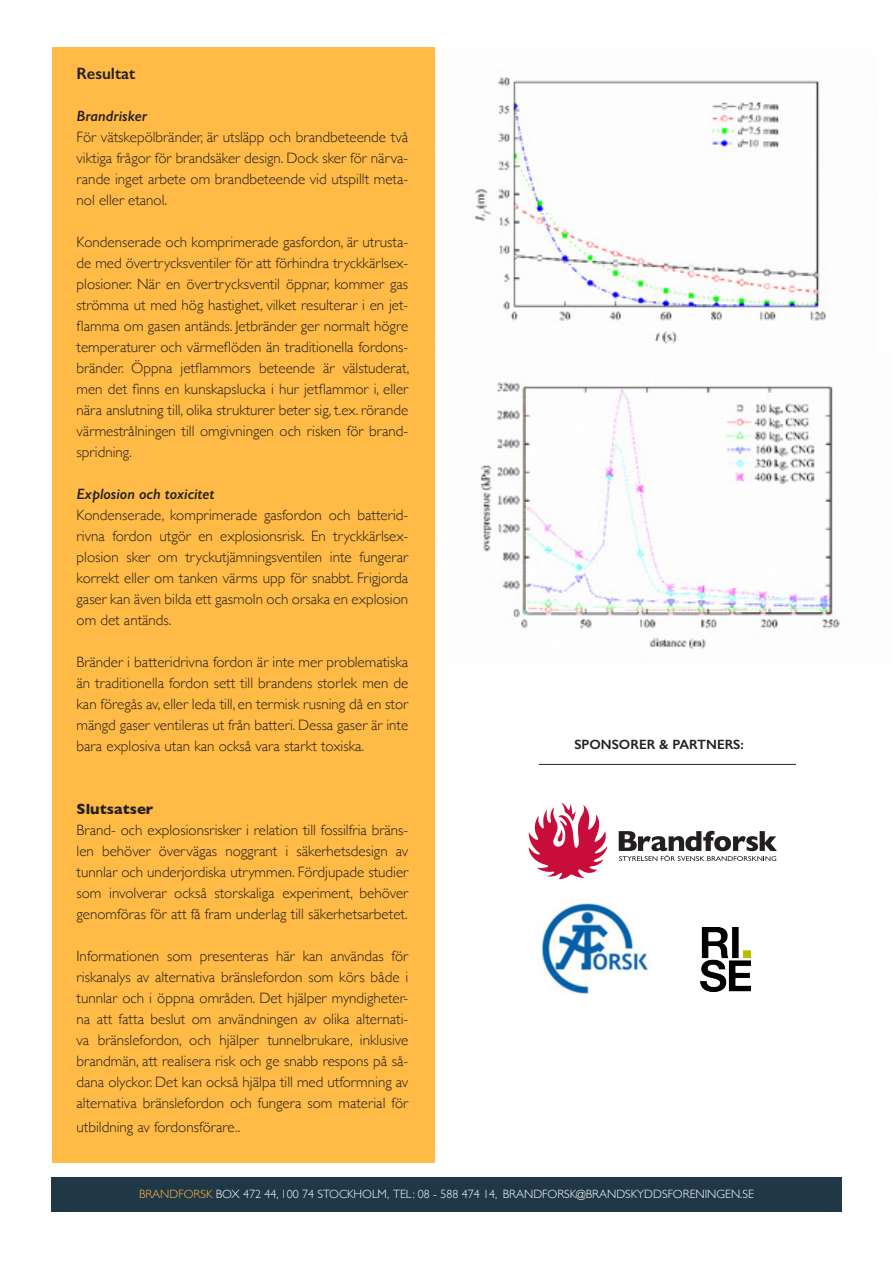
<style>
.page{position:relative;width:893px;height:1263px;background:#fff}
.page>*{position:absolute;margin:0;border:0;box-sizing:border-box;transform-origin:0 0}
.t1{font:600 16.5px "Gill Sans";color:#231f20}
.t2{font:300 15px/21px "Gill Sans";color:#231f20;text-align:justify}
.t3{font:italic 600 15px "Gill Sans";color:#231f20}
.t4{font:700 15px "Gill Sans";color:#231f20}
.t5{font:600 13.5px "Gill Sans";color:#231f20}
.t6{font:300 12px "Gill Sans";color:#fff}
.s1{color:#ffbb45}
</style>
<div class="page">
<div style="left:51px;top:1178px;width:791px;height:34px;background:#203746"></div>
<div style="left:52px;top:47px;width:383px;height:1115px;background:#ffbb45"></div>
<img style="left:481px;top:382px;width:359px;height:268px">
<img style="left:474px;top:77px;width:353px;height:267px">
<hr style="left:539px;top:764px;width:257px;height:1px;background:#231f20">
<img style="left:701px;top:927px;width:49px;height:64px">
<img style="left:541px;top:903px;width:109px;height:91px">
<svg style="left:529px;top:803px;width:78px;height:76px"></svg>
<svg style="left:619px;top:831px;width:158px;height:30px"></svg>
<p class="t1" style="left:77px;top:63px;width:60px">Resultat</p>
<p class="t3" style="left:77px;top:106px;width:72px">Brandrisker</p>
<p class="t2" style="left:77px;top:125px;width:333px">För vätskepölbränder, är utsläpp och brandbeteende två viktiga frågor för brandsäker design. Dock sker för närva&shy;rande inget arbete om brandbeteende vid utspillt meta&shy;nol eller etanol.</p>
<p class="t2" style="left:77px;top:230px;width:334px">Kondenserade och komprimerade gasfordon, är utrusta&shy;de med övertrycksventiler för att förhindra tryckkärlsex&shy;plosioner. När en övertrycksventil öppnar, kommer gas strömma ut med hög hastighet, vilket resulterar i en jet&shy;flamma om gasen antänds. Jetbränder ger normalt högre temperaturer och värmeflöden än traditionella fordons&shy;bränder. Öppna jetflammors beteende är välstuderat, men det finns en kunskapslucka i hur jetflammor i, eller nära anslutning till, olika strukturer beter sig, t.ex. rörande värmestrålningen till omgivningen och risken för brand&shy;spridning.</p>
<p class="t3" style="left:77px;top:484px;width:139px">Explosion och toxicitet</p>
<p class="t2" style="left:77px;top:503px;width:333px">Kondenserade, komprimerade gasfordon och batterid&shy;rivna fordon utgör en explosionsrisk. En tryckkärlsex&shy;plosion sker om tryckutjämningsventilen inte fungerar korrekt eller om tanken värms upp för snabbt. Frigjorda gaser kan även bilda ett gasmoln och orsaka en explosion om det antänds.</p>
<p class="t2" style="left:77px;top:650px;width:333px">Bränder i batteridrivna fordon är inte mer problematiska än traditionella fordon sett till brandens storlek men de kan föregås av, eller leda till, en termisk rusning då en stor mängd gaser ventileras ut från batteri. Dessa gaser är inte bara explosiva utan kan också vara starkt toxiska.</p>
<p class="t4" style="left:77px;top:797px;width:78px">Slutsatser</p>
<p class="t2" style="left:77px;top:818px;width:333px">Brand- och explosionsrisker i relation till fossilfria bräns&shy;len behöver övervägas noggrant i säkerhetsdesign av tunnlar och underjordiska utrymmen. Fördjupade studier som involverar också storskaliga experiment, behöver genomföras för att få fram underlag till säkerhetsarbetet.</p>
<p class="t2" style="left:77px;top:944px;width:333px">Informationen som presenteras här kan användas för riskanalys av alternativa bränslefordon som körs både i tunnlar och i öppna områden. Det hjälper myndigheter&shy;na att fatta beslut om användningen av olika alternati&shy;va bränslefordon, och hjälper tunnelbrukare, inklusive brandmän, att realisera risk och ge snabb respons på så&shy;dana olyckor. Det kan också hjälpa till med utformning av alternativa bränslefordon och fungera som material för</p>
<p class="t2" style="left:77px;top:1115px;width:165px">utbildning av fordonsförare..</p>
<p class="t5" style="left:574px;top:736px;width:171px">SPONSORER &amp; PARTNERS:</p>
<p class="t6" style="left:139px;top:1184px;width:616px"><span class="s1">BRANDFORSK</span> BOX 472 44, 100 74 STOCKHOLM, TEL: 08 - 588 474 14, BRANDFORSK@BRANDSKYDDSFORENINGEN.SE</p>
</div>
